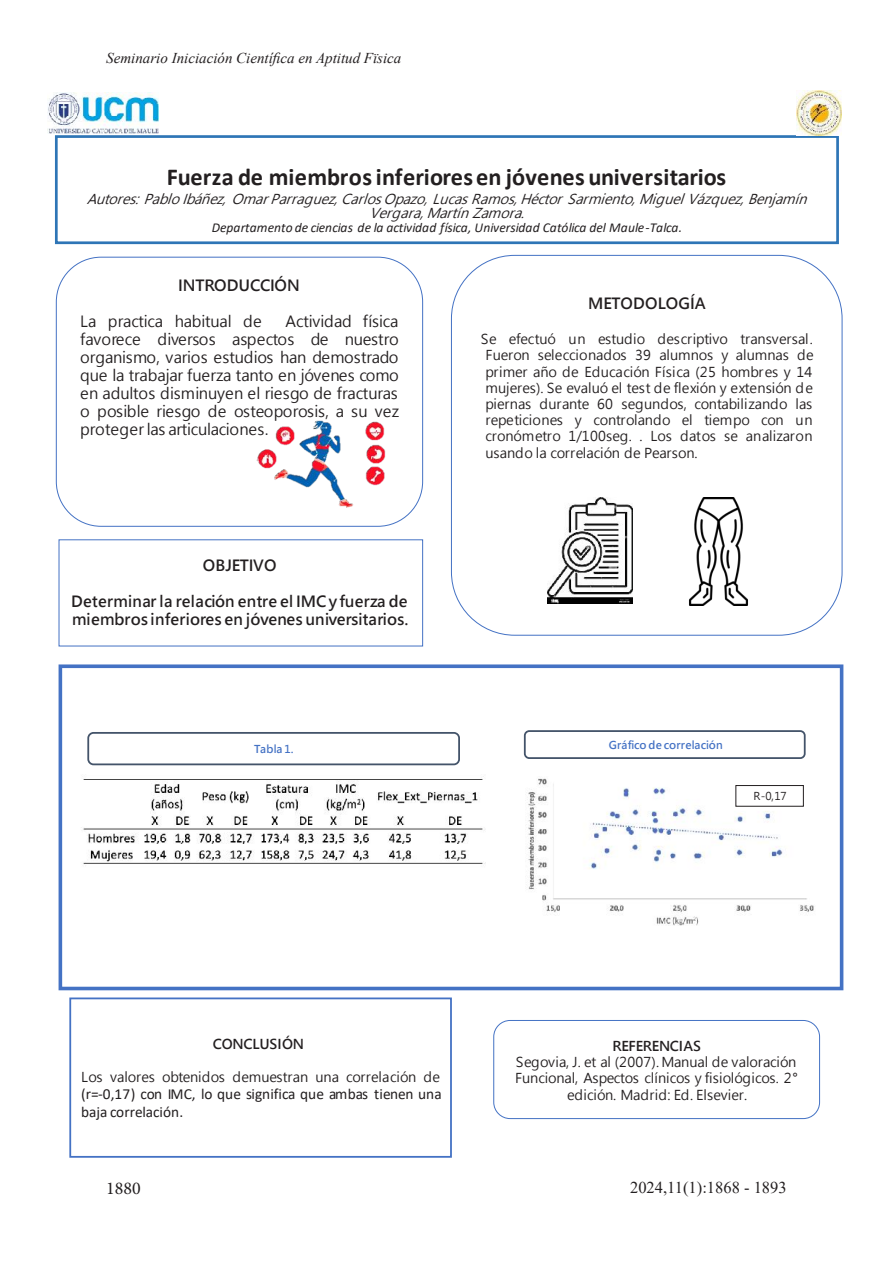
<style>
.page{position:relative;width:893px;height:1263px;background:#fff}
.page>*{position:absolute;margin:0;border:0;box-sizing:border-box;transform-origin:0 0}
.t1{font:700 24.3px "Calibri";letter-spacing:.01em;color:#231f20}
.t2{font:18px "Minion Pro";color:#231f20}
.t3{font:16.5px "Times New Roman";color:#231f20}
.t4{font:15.3px/18px "Microsoft Jheng Hei";letter-spacing:-.02em;color:#231f20;text-align:justify}
.t5{font:700 15.3px/18px "Microsoft Jheng Hei";letter-spacing:.005em;color:#231f20}
.t6{font:15.3px/18px "Calibri";color:#231f20}
.t7{font:italic 15px "Times New Roman";color:#231f20}
.t8{font:13.5px/16.2px "Microsoft Jheng Hei";letter-spacing:-.01em;color:#231f20;text-align:justify}
.t9{font:italic 13.5px/14.4px "Microsoft Jheng Hei";color:#231f20;text-align:center}
.t10{font:700 13.5px "Microsoft Jheng Hei";letter-spacing:-.005em;color:#231f20}
.t11{font:700 10.8px "Microsoft Jheng Hei";letter-spacing:.01em;color:#4472c4}
.t12{font:10.8px "Microsoft Jheng Hei";color:#231f20}
.s1{font-family:"Calibri"}
.s2{font-family:"Calibri";color:#202124}
.s3{font-weight:700}
</style>
<div class="page">
<div style="left:55px;top:135px;width:784px;height:109px;border:3px solid #2e75b6"></div>
<img style="left:48px;top:93px;width:110px;height:40px">
<div style="left:56px;top:257px;width:367px;height:270px;background:#fff;border:1px solid #4472c4;border-radius:45px"></div>
<div style="left:451px;top:255px;width:391px;height:381px;background:#fff;border:1px solid #4472c4;border-radius:63px"></div>
<div style="left:59px;top:539px;width:364px;height:107px;border:1px solid #4472c4"></div>
<div style="left:59px;top:664px;width:784px;height:326px;border:4px solid #4472c4"></div>
<div style="left:87px;top:732px;width:373px;height:33px;background:#fff;border:2px solid #44546a;border-radius:5px"></div>
<div style="left:69px;top:997px;width:383px;height:161px;border:2px solid #4472c4"></div>
<div style="left:493px;top:1020px;width:327px;height:99px;background:#fff;border:1px solid #4472c4;border-radius:16px"></div>
<div style="left:524px;top:730px;width:282px;height:29px;background:#fff;border:2px solid #44546a;border-radius:4px"></div>
<img style="left:256px;top:420px;width:130px;height:88px">
<img style="left:528px;top:778px;width:286px;height:147px">
<img style="left:83px;top:776px;width:402px;height:88px">
<img style="left:547px;top:498px;width:86px;height:105px">
<img style="left:689px;top:498px;width:59px;height:107px">
<div style="left:735px;top:785px;width:69px;height:22px;border:1px solid #231f20"></div>
<img style="left:797px;top:90px;width:45px;height:45px">
<p class="t7" style="left:106px;top:47px;width:297px">Seminario Iniciación Científica en Aptitud Fïsica</p>
<p class="t1" style="left:167px;top:159px;width:561px">Fuerza de miembros inferiores en jóvenes universitarios</p>
<p class="t9" style="left:87px;top:191px;width:727px">Autores:PabloIbáñez,OmarParraguez,CarlosOpazo,LucasRamos,HéctorSarmiento,MiguelVázquez,Benjamín<br>Vergara,MartínZamora.<br><span class="s1">Departamento de ciencias de la actividad física, Universidad Católica del Maule-Talca.</span></p>
<p class="t5" style="left:178px;top:277px;width:123px">INTRODUCCIÓN</p>
<p class="t4" style="left:80px;top:313px;width:183px">La practica habitual de</p>
<p class="t4" style="left:80px;top:313px;width:321px;text-indent:205px">Actividad física favorece diversos aspectos de nuestro organismo, varios estudios han demostrado que la trabajar fuerza tanto en jóvenes como en adultos disminuyen el riesgo de fracturas o posible riesgo de osteoporosis, a su vez proteger las articulaciones<span class="s2">.</span></p>
<p class="t5" style="left:203px;top:557px;width:75px">OBJETIVO</p>
<p class="t5" style="left:71px;top:593px;width:338px">Determinar la relación entre el IMC y fuerza de miembros inferiores en jóvenes universitarios.</p>
<p class="t11" style="left:254px;top:742px;width:41px">Tabla 1.</p>
<p class="t5" style="left:588px;top:294px;width:119px">METODOLOGÍA</p>
<p class="t8" style="left:485px;top:331px;width:330px;text-indent:-5px">Se efectuó un estudio descriptivo transversal.<br>Fueron seleccionados 39 alumnos y alumnas de primer año de Educación Física (25 hombres y 14 mujeres). Se evaluó el test de flexión y extensión de piernas durante 60 segundos, contabilizando las repeticiones y controlando el tiempo con un cronómetro 1/100seg. . Los datos se analizaron usando la correlación de Pearson.</p>
<p class="t11" style="left:609px;top:738px;width:115px">Gráfico de correlación</p>
<p class="t12" style="left:754px;top:789px;width:35px">R-0,17</p>
<p class="t10" style="left:213px;top:1036px;width:93px">CONCLUSIÓN</p>
<p class="t8" style="left:81px;top:1069px;width:361px">Los valores obtenidos demuestran una correlación de</p>
<p class="t6" style="left:81px;top:1084px;width:362px">(r=-0,17) con IMC, lo que significa que ambas tienen una baja correlación.</p>
<p class="t8" style="left:515px;top:1038px;width:284px;text-align:center"><span class="s3">REFERENCIAS<br></span>Segovia, J. et al (2007). Manual de valoración Funcional, Aspectos clínicos y fisiológicos. 2° edición. Madrid: Ed. Elsevier.</p>
<h2 class="t2" style="left:106px;top:1176px;width:36px">1880</h2>
<p class="t3" style="left:630px;top:1175px;width:158px">2024,11(1):1868 - 1893</p>
</div>
